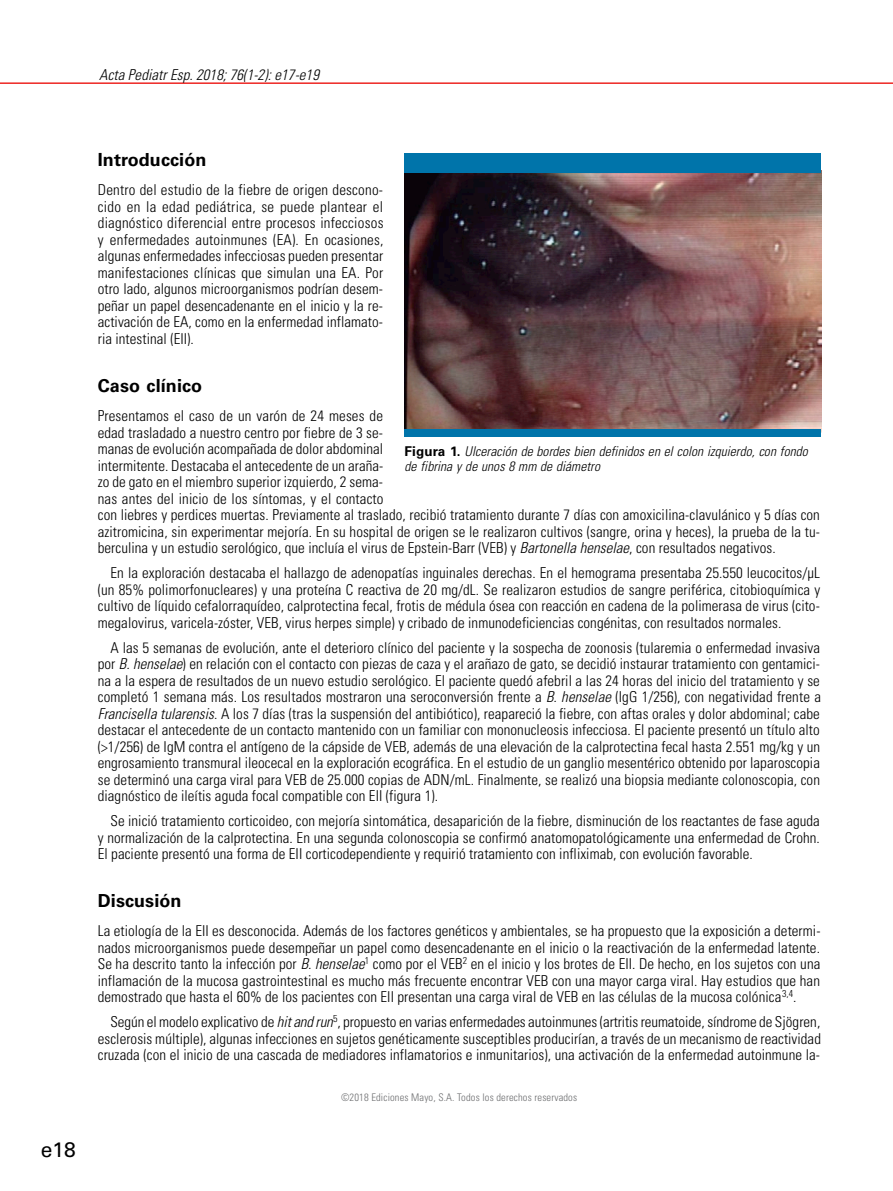
<style>
.page{position:relative;width:893px;height:1191px;background:#fff}
.page>*{position:absolute;margin:0;border:0;box-sizing:border-box;transform-origin:0 0}
.t1{font:21px "Univers LT Std";color:#000}
.t2{font:700 18px "Univers LT Std";letter-spacing:.005em;color:#000}
.t3{font:300 condensed 15px/16.5px "Univers LT Std";letter-spacing:.005em;color:#000;text-align:justify}
.t4{font:italic 300 condensed 15px "Univers LT Std";letter-spacing:.005em;color:#000}
.t5{font:italic 300 condensed 13.5px/15px "Univers LT Std";letter-spacing:.005em;color:#000}
.t6{font:300 condensed 10.5px "Univers LT Std";letter-spacing:.015em;color:#6d6e70}
.s1{font-style:italic}
.s2{font-weight:700;font-style:normal;font-stretch:normal}
</style>
<div class="page">
<hr style="left:0;top:82px;width:893px;height:2px;background:#ed2623">
<img style="left:405px;top:173px;width:416px;height:256px">
<div style="left:405px;top:153px;width:416px;height:20px;background:#0074aa"></div>
<div style="left:405px;top:429px;width:416px;height:8px;background:#0074aa"></div>
<p class="t4" style="left:99px;top:65px;width:221px">Acta Pediatr Esp. 2018; 76(1-2): e17-e19</p>
<h1 class="t1" style="left:41px;top:1136px;width:36px">e18</h1>
<p class="t2" style="left:98px;top:149px;width:110px">Introducción</p>
<p class="t3" style="left:98px;top:182px;width:287px">Dentro del estudio de la fiebre de origen descono&shy;cido en la edad pediátrica, se puede plantear el diagnóstico diferencial entre procesos infecciosos y enfermedades autoinmunes (EA). En ocasiones, algunas enfermedades infecciosas pueden presentar manifestaciones clínicas que simulan una EA. Por otro lado, algunos microorganismos podrían desem&shy;peñar un papel desencadenante en el inicio y la re&shy;activación de EA, como en la enfermedad inflamato&shy;ria intestinal (EII).</p>
<p class="t2" style="left:98px;top:375px;width:106px">Caso clínico</p>
<p class="t3" style="left:98px;top:407px;width:724px;text-align:left">Presentamos el caso de un varón de 24 meses de<br>edad trasladado a nuestro centro por fiebre de 3 se-<br>manas de evolución acompañada de dolor abdominal<br>intermitente. Destacaba el antecedente de un araña-<br>zo de gato en el miembro superior izquierdo, 2 sema-<br>nas antes del inicio de los síntomas, y el contacto<br>con liebres y perdices muertas. Previamente al traslado, recibió tratamiento durante 7 días con amoxicilina-clavulánico y 5 días con azitromicina, sin experimentar mejoría. En su hospital de origen se le realizaron cultivos (sangre, orina y heces), la prueba de la tu&shy;berculina y un estudio serológico, que incluía el virus de Epstein-Barr (VEB) y <span class="s1">Bartonella henselae</span>, con resultados negativos.</p>
<p class="t3" style="left:98px;top:564px;width:724px;text-indent:13px">En la exploración destacaba el hallazgo de adenopatías inguinales derechas. En el hemograma presentaba 25.550 leucocitos/μL (un 85% polimorfonucleares) y una proteína C reactiva de 20 mg/dL. Se realizaron estudios de sangre periférica, citobioquímica y cultivo de líquido cefalorraquídeo, calprotectina fecal, frotis de médula ósea con reacción en cadena de la polimerasa de virus (cito&shy;megalovirus, varicela-zóster, VEB, virus herpes simple) y cribado de inmunodeficiencias congénitas, con resultados normales.</p>
<p class="t3" style="left:98px;top:639px;width:725px;text-indent:13px">A las 5 semanas de evolución, ante el deterioro clínico del paciente y la sospecha de zoonosis (tularemia o enfermedad invasiva por <span class="s1">B. henselae</span>) en relación con el contacto con piezas de caza y el arañazo de gato, se decidió instaurar tratamiento con gentamici&shy;na a la espera de resultados de un nuevo estudio serológico. El paciente quedó afebril a las 24 horas del inicio del tratamiento y se completó 1 semana más. Los resultados mostraron una seroconversión frente a <span class="s1">B. henselae</span> (IgG 1/256), con negatividad frente a <span class="s1">Francisella tularensis</span>. A los 7 días (tras la suspensión del antibiótico), reapareció la fiebre, con aftas orales y dolor abdominal; cabe destacar el antecedente de un contacto mantenido con un familiar con mononucleosis infecciosa. El paciente presentó un título alto (&gt;1/256) de IgM contra el antígeno de la cápside de VEB, además de una elevación de la calprotectina fecal hasta 2.551 mg/kg y un engrosamiento transmural ileocecal en la exploración ecográfica. En el estudio de un ganglio mesentérico obtenido por laparoscopia se determinó una carga viral para VEB de 25.000 copias de ADN/mL. Finalmente, se realizó una biopsia mediante colonoscopia, con diagnóstico de ileítis aguda focal compatible con EII (figura 1).</p>
<p class="t3" style="left:98px;top:812px;width:724px;text-indent:13px">Se inició tratamiento corticoideo, con mejoría sintomática, desaparición de la fiebre, disminución de los reactantes de fase aguda y normalización de la calprotectina. En una segunda colonoscopia se confirmó anatomopatológicamente una enfermedad de Crohn.<br>El paciente presentó una forma de EII corticodependiente y requirió tratamiento con infliximab, con evolución favorable.</p>
<p class="t2" style="left:98px;top:890px;width:85px">Discusión</p>
<p class="t3" style="left:98px;top:922px;width:724px">La etiología de la EII es desconocida. Además de los factores genéticos y ambientales, se ha propuesto que la exposición a determi&shy;nados microorganismos puede desempeñar un papel como desencadenante en el inicio o la reactivación de la enfermedad latente.<br>Se ha descrito tanto la infección por <span class="s1">B. henselae</span><sup>1</sup> como por el VEB<sup>2</sup> en el inicio y los brotes de EII. De hecho, en los sujetos con una inflamación de la mucosa gastrointestinal es mucho más frecuente encontrar VEB con una mayor carga viral. Hay estudios que han demostrado que hasta el 60% de los pacientes con EII presentan una carga viral de VEB en las células de la mucosa colónica<sup>3,4</sup>.</p>
<p class="t3" style="left:98px;top:1013px;width:725px;text-indent:13px">Según el modelo explicativo de <span class="s1">hit and run</span><sup>5</sup>, propuesto en varias enfermedades autoinmunes (artritis reumatoide, síndrome de Sjögren, esclerosis múltiple), algunas infecciones en sujetos genéticamente susceptibles producirían, a través de un mecanismo de reactividad cruzada (con el inicio de una cascada de mediadores inflamatorios e inmunitarios), una activación de la enfermedad autoinmune la-</p>
<p class="t5" style="left:405px;top:444px;width:405px"><span class="s2">Figura 1.</span> Ulceración de bordes bien definidos en el colon izquierdo, con fondo de fibrina y de unos 8 mm de diámetro</p>
<p class="t6" style="left:341px;top:1090px;width:238px">©2018 Ediciones Mayo, S.A. Todos los derechos reservados</p>
</div>
